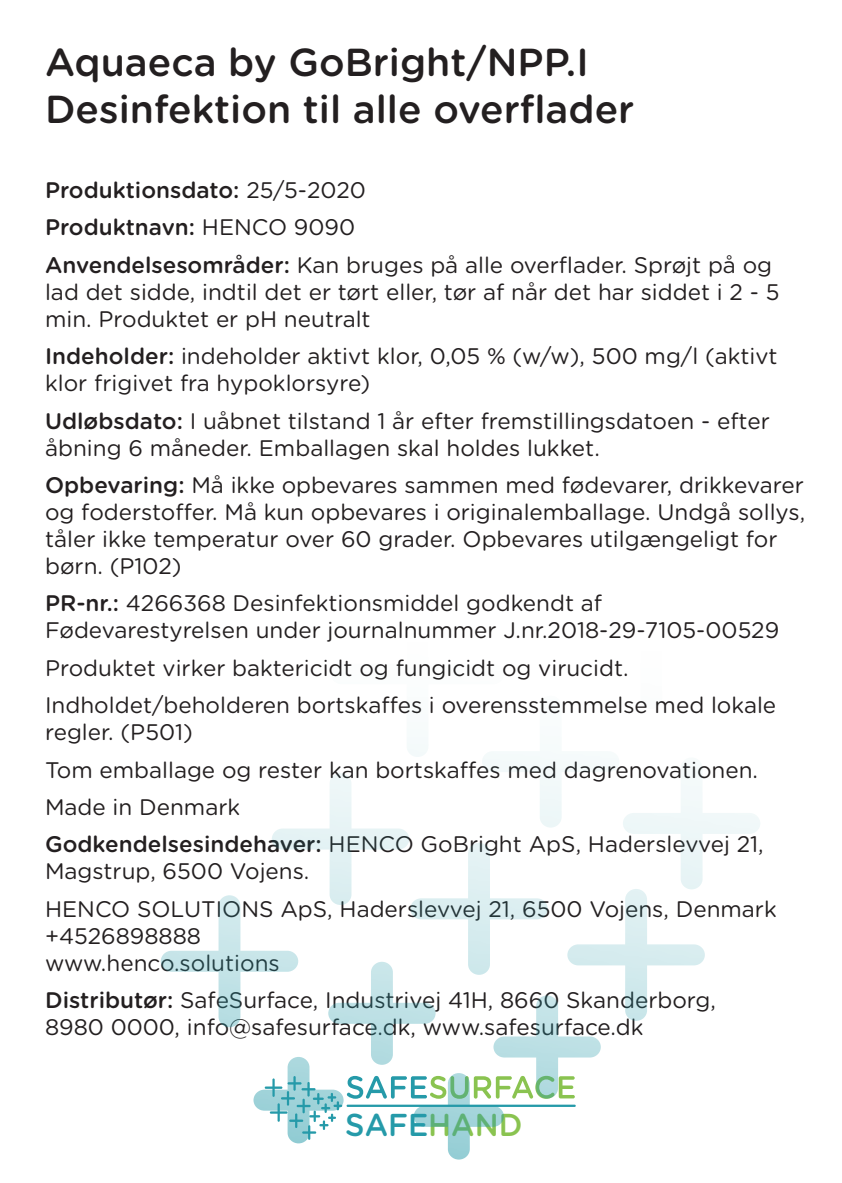
<style>
.page{position:relative;width:842px;height:1183px;background:#fff}
.page>*{position:absolute;margin:0;border:0;box-sizing:border-box;transform-origin:0 0}
.t1{font:500 39px/46.8px "Gotham Rounded";color:#231f20}
.t2{font:500 31.5px "Gotham Rounded";color:#259aa9;scale:.96 1}
.t3{font:22.5px/27px "Gotham Rounded";color:#231f20}
.t4{font:500 22.5px "Gotham Rounded";color:#231f20}
.s1{font-weight:400}
.s2{font-weight:500}
.s3{color:#8ac350}
</style>
<div class="page">
<svg style="left:161px;top:742px;width:599px;height:417px"></svg>
<p class="t1" style="left:45px;top:37px;width:591px">Aquaeca by GoBright/NPP.I<br>Desinfektion til alle overflader</p>
<p class="t4" style="left:45px;top:174px;width:322px">Produktionsdato: <span class="s1">25/5-2020</span></p>
<p class="t4" style="left:45px;top:211px;width:312px">Produktnavn: <span class="s1">HENCO 9090</span></p>
<p class="t3" style="left:45px;top:250px;width:736px"><span class="s2">Anvendelsesområder:</span> Kan bruges på alle overflader. Sprøjt på og lad det sidde, indtil det er tørt eller, tør af når det har siddet i 2 - 5 min. Produktet er pH neutralt</p>
<p class="t3" style="left:45px;top:341px;width:734px"><span class="s2">Indeholder:</span> indeholder aktivt klor, 0,05 % (w/w), 500 mg/l (aktivt klor frigivet fra hypoklorsyre)</p>
<p class="t3" style="left:45px;top:406px;width:726px"><span class="s2">Udløbsdato:</span> I uåbnet tilstand 1 år efter fremstillingsdatoen - efter åbning 6 måneder. Emballagen skal holdes lukket.</p>
<p class="t3" style="left:45px;top:470px;width:762px"><span class="s2">Opbevaring:</span> Må ikke opbevares sammen med fødevarer, drikkevarer og foderstoffer. Må kun opbevares i originalemballage. Undgå sollys, tåler ikke temperatur over 60 grader. Opbevares utilgængeligt for børn. (P102)</p>
<p class="t3" style="left:45px;top:588px;width:736px"><span class="s2">PR-nr.:</span> 4266368 Desinfektionsmiddel godkendt af<br>Fødevarestyrelsen under journalnummer J.nr.2018-29-7105-00529</p>
<p class="t3" style="left:45px;top:653px;width:585px">Produktet virker baktericidt og fungicidt og virucidt.</p>
<p class="t3" style="left:45px;top:690px;width:733px">Indholdet/beholderen bortskaffes i overensstemmelse med lokale regler. (P501)</p>
<p class="t3" style="left:45px;top:755px;width:715px">Tom emballage og rester kan bortskaffes med dagrenovationen.</p>
<p class="t3" style="left:45px;top:792px;width:197px">Made in Denmark</p>
<p class="t3" style="left:45px;top:829px;width:720px"><span class="s2">Godkendelsesindehaver:</span> HENCO GoBright ApS, Haderslevvej 21,<br>Magstrup, 6500 Vojens.</p>
<p class="t3" style="left:45px;top:894px;width:733px">HENCO SOLUTIONS ApS, Haderslevvej 21, 6500 Vojens, Denmark +4526898888<br>www.henco.solutions</p>
<p class="t3" style="left:45px;top:985px;width:672px"><span class="s2">Distributør:</span> SafeSurface, Industrivej 41H, 8660 Skanderborg,<br>8980 0000, info@safesurface.dk, www.safesurface.dk</p>
<h2 class="t2" style="left:345px;top:1102px;width:186px">SAFE<span class="s3">HAND</span></h2>
</div>
